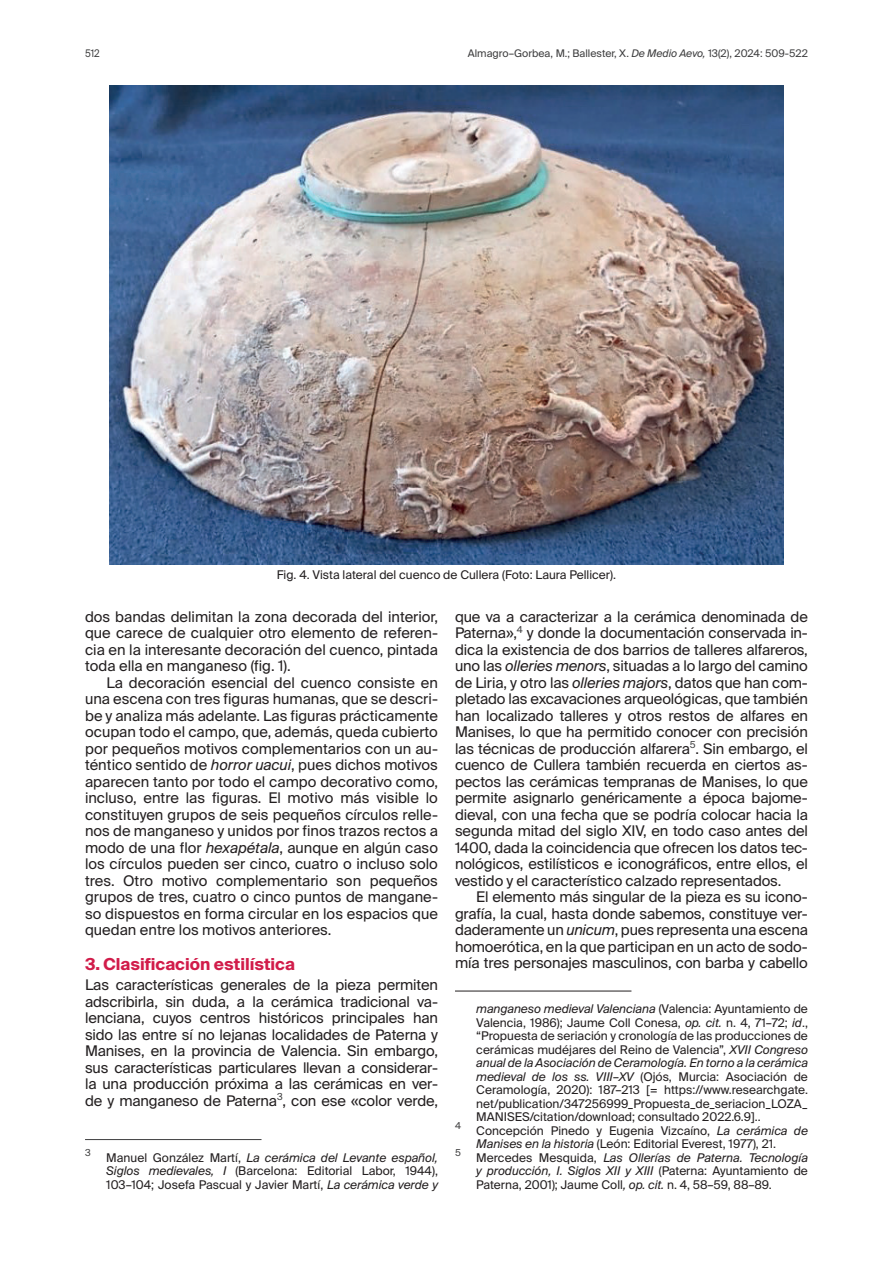
<style>
.page{position:relative;width:893px;height:1263px;background:#fff}
.page>*{position:absolute;margin:0;border:0;box-sizing:border-box;transform-origin:0 0}
._000-LADILLO_01{font:700 16.5px "Suisse Intl";color:#d11c4a}
._000-PRIMER_PARRAFO{font:14.7px/16.5px "Suisse Intl";letter-spacing:-.01em;color:#231f20;text-align:justify}
._000-TXT_GENERAL{font:14.7px/16.5px "Suisse Intl";color:#231f20;text-align:justify}
._000-Notas_al_pie{font:12px/13.5px "Suisse Intl";color:#231f20;text-align:justify}
._000-Pie_figuras_y_tablas{font:12px "Suisse Intl";color:#231f20}
.t1{font:10.5px "Suisse Intl";color:#3e3e3f}
.t2{font:10.5px "Suisse Intl";color:#3e3e3f;scale:.9 1}
._000-Notas_al_pie-2{font:9.6px "Suisse Intl";color:#3e3e3f}
.s1{font-style:italic}
</style>
<div class="page">
<hr style="left:85px;top:1139px;width:176px;height:1px;background:#3e3e3f">
<hr style="left:455px;top:991px;width:176px;height:1px;background:#231f20">
<img style="left:110px;top:85px;width:673px;height:480px">
<p class="t2" style="left:85px;top:47px;width:18px">512</p>
<p class="t1" style="left:468px;top:47px;width:342px">Almagro–Gorbea, M.; Ballester, X. <span class="s1">De Medio Aevo,</span> 13(2), 2024: 509-522</p>
<p class="_000-Pie_figuras_y_tablas" style="left:277px;top:568px;width:341px">Fig. 4. Vista lateral del cuenco de Cullera (Foto: Laura Pellicer).</p>
<p class="_000-TXT_GENERAL" style="left:85px;top:608px;width:354px">dos bandas delimitan la zona decorada del interior, que carece de cualquier otro elemento de referen&shy;cia en la interesante decoración del cuenco, pintada toda ella en manganeso (fig. 1).</p>
<p class="_000-TXT_GENERAL" style="left:85px;top:674px;width:354px;text-indent:21px">La decoración esencial del cuenco consiste en una escena con tres figuras humanas, que se descri&shy;be y analiza más adelante. Las figuras prácticamente ocupan todo el campo, que, además, queda cubierto por pequeños motivos complementarios con un au&shy;téntico sentido de <span class="s1">horror uacui</span>, pues dichos motivos aparecen tanto por todo el campo decorativo como, incluso, entre las figuras. El motivo más visible lo constituyen grupos de seis pequeños círculos relle&shy;nos de manganeso y unidos por finos trazos rectos a modo de una flor <span class="s1">hexapétala</span>, aunque en algún caso los círculos pueden ser cinco, cuatro o incluso solo tres. Otro motivo complementario son pequeños grupos de tres, cuatro o cinco puntos de mangane&shy;so dispuestos en forma circular en los espacios que quedan entre los motivos anteriores.</p>
<p class="_000-LADILLO_01" style="left:85px;top:954px;width:211px">3. Clasificación estilística</p>
<p class="_000-PRIMER_PARRAFO" style="left:85px;top:977px;width:354px">Las características generales de la pieza permiten adscribirla, sin duda, a la cerámica tradicional va&shy;lenciana, cuyos centros históricos principales han sido las entre sí no lejanas localidades de Paterna y Manises, en la provincia de Valencia. Sin embargo, sus características particulares llevan a considerar&shy;la una producción próxima a las cerámicas en ver&shy;de y manganeso de Paterna<sup>3</sup>, con ese «color verde,</p>
<p class="_000-Notas_al_pie-2" style="left:85px;top:1147px;width:7px">3</p>
<p class="_000-Notas_al_pie" style="left:106px;top:1151px;width:333px">Manuel González Martí, <span class="s1">La cerámica del Levante español, Siglos medievales, I</span> (Barcelona: Editorial Labor, 1944), 103–104; Josefa Pascual y Javier Martí, <span class="s1">La cerámica verde y</span></p>
<p class="_000-PRIMER_PARRAFO" style="left:455px;top:608px;width:354px">que va a caracterizar a la cerámica denominada de Paterna»,<sup>4</sup> y donde la documentación conservada in&shy;dica la existencia de dos barrios de talleres alfareros, uno las <span class="s1">olleries menors</span>, situadas a lo largo del camino de Liria, y otro las <span class="s1">olleries majors</span>, datos que han com&shy;pletado las excavaciones arqueológicas, que también han localizado talleres y otros restos de alfares en Manises, lo que ha permitido conocer con precisión las técnicas de producción alfarera<sup>5</sup>. Sin embargo, el cuenco de Cullera también recuerda en ciertos as&shy;pectos las cerámicas tempranas de Manises, lo que permite asignarlo genéricamente a época bajome&shy;dieval, con una fecha que se podría colocar hacia la segunda mitad del siglo XIV, en todo caso antes del 1400, dada la coincidencia que ofrecen los datos tec&shy;nológicos, estilísticos e iconográficos, entre ellos, el vestido y el característico calzado representados.</p>
<p class="_000-TXT_GENERAL" style="left:455px;top:889px;width:354px;text-indent:21px">El elemento más singular de la pieza es su icono&shy;grafía, la cual, hasta donde sabemos, constituye ver&shy;daderamente un <span class="s1">unicum</span>, pues representa una escena homoerótica, en la que participan en un acto de sodo&shy;mía tres personajes masculinos, con barba y cabello</p>
<p class="_000-Notas_al_pie" style="left:476px;top:1002px;width:333px"><span class="s1">manganeso medieval Valenciana</span> (Valencia: Ayuntamiento de Valencia, 1986); Jaume Coll Conesa, <span class="s1">op. cit.</span> n. 4, 71–72; <span class="s1">id</span>., “Propuesta de seriación y cronología de las producciones de cerámicas mudéjares del Reino de Valencia”, <span class="s1">XVII Congreso anual de la Asociación de Ceramología. En torno a la cerámica medieval de los ss. VIII–XV</span> (Ojós, Murcia: Asociación de Ceramología, 2020): 187–213 [= https://www.researchgate. net/publication/347256999_Propuesta_de_seriacion_LOZA_ MANISES/citation/download; consultado 2022.6.9]..</p>
<p class="_000-Notas_al_pie-2" style="left:455px;top:1120px;width:8px">4</p>
<p class="_000-Notas_al_pie" style="left:476px;top:1124px;width:333px">Concepción Pinedo y Eugenia Vizcaíno, <span class="s1">La cerámica de<br>Manises en la historia</span> (León: Editorial Everest, 1977), 21.</p>
<p class="_000-Notas_al_pie-2" style="left:455px;top:1147px;width:7px">5</p>
<p class="_000-Notas_al_pie" style="left:476px;top:1151px;width:333px">Mercedes Mesquida, <span class="s1">Las Ollerías de Paterna. Tecnología y producción, I. Siglos XII y XIII</span> (Paterna: Ayuntamiento de Paterna, 2001); Jaume Coll<span class="s1">, op. cit.</span> n. 4, 58–59, 88–89.</p>
</div>
